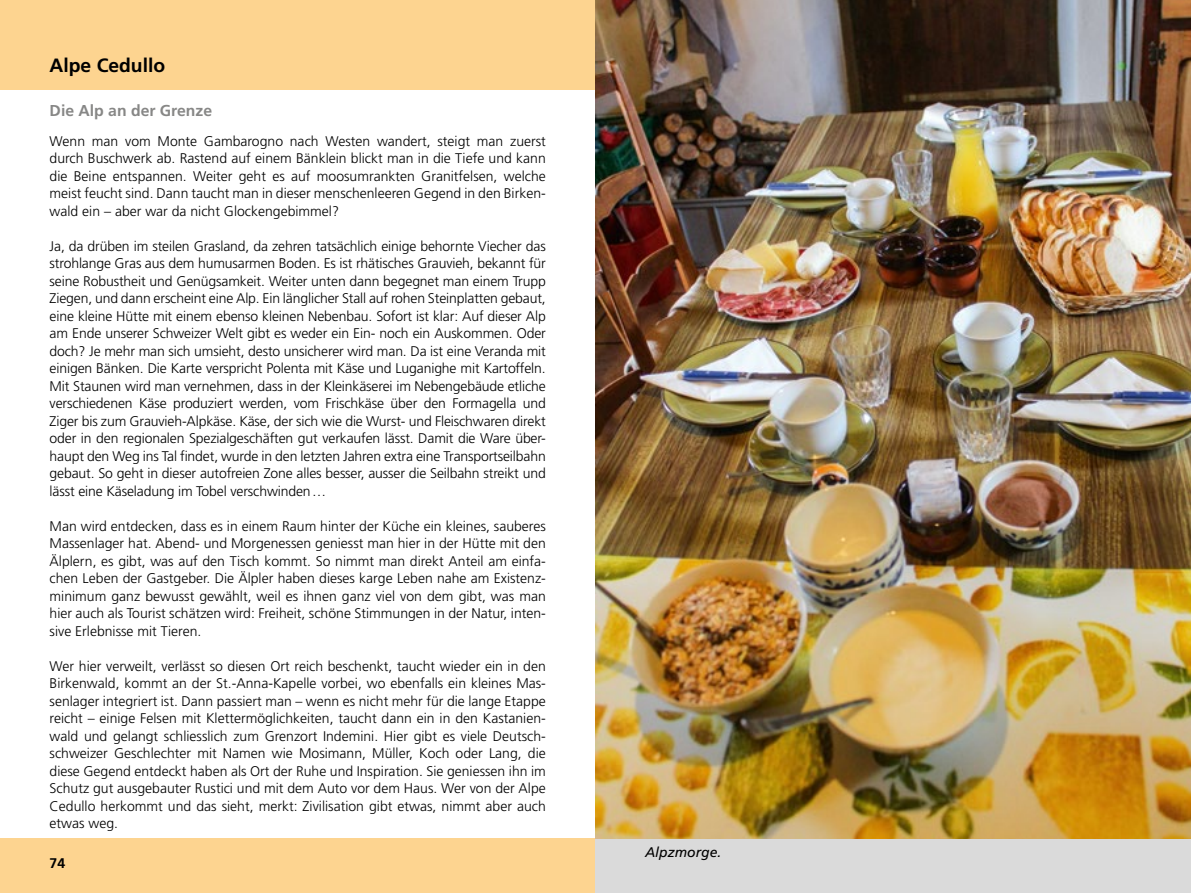
<style>
.page{position:relative;width:1191px;height:893px;background:#fff}
.page>*{position:absolute;margin:0;border:0;box-sizing:border-box;transform-origin:0 0}
.t1{font:700 19.25px "Frutiger";color:#000}
.t2{font:700 15.75px "Frutiger";color:#878786}
.t3{font:300 14px/17.5px "Frutiger";color:#000;text-align:justify}
.t4{font:italic 14px "Frutiger";color:#000}
.t5{font:700 14px "Frutiger";color:#000}
</style>
<div class="page">
<div style="left:0;top:838px;width:595px;height:55px;background:#fdd490"></div>
<div style="left:595px;top:838px;width:596px;height:55px;background:#dadada"></div>
<div style="left:0;top:0;width:595px;height:89px;background:#fdd490"></div>
<img style="left:595px;top:0;width:596px;height:838px">
<h1 class="t1" style="left:50px;top:54px;width:117px">Alpe Cedullo</h1>
<p class="t2" style="left:50px;top:102px;width:164px">Die Alp an der Grenze</p>
<p class="t3" style="left:50px;top:132px;width:498px">Wenn man vom Monte Gambarogno nach Westen wandert, steigt man zuerst durch Buschwerk ab. Rastend auf einem Bänklein blickt man in die Tiefe und kann die Beine entspannen. Weiter geht es auf moosumrankten Granitfelsen, welche meist feucht sind. Dann taucht man in dieser menschenleeren Gegend in den Birken&shy;wald ein – aber war da nicht Glockengebimmel?</p>
<p class="t3" style="left:50px;top:237px;width:498px">Ja, da drüben im steilen Grasland, da zehren tatsächlich einige behornte Viecher das strohlange Gras aus dem humusarmen Boden. Es ist rhätisches Grauvieh, bekannt für seine Robustheit und Genügsamkeit. Weiter unten dann begegnet man einem Trupp Ziegen, und dann erscheint eine Alp. Ein länglicher Stall auf rohen Steinplatten gebaut, eine kleine Hütte mit einem ebenso kleinen Nebenbau. Sofort ist klar: Auf dieser Alp am Ende unserer Schweizer Welt gibt es weder ein Ein- noch ein Auskommen. Oder doch? Je mehr man sich umsieht, desto unsicherer wird man. Da ist eine Veranda mit einigen Bänken. Die Karte verspricht Polenta mit Käse und Luganighe mit Kartoffeln.<br>Mit Staunen wird man vernehmen, dass in der Kleinkäserei im Nebengebäude etliche verschiedenen Käse produziert werden, vom Frischkäse über den Formagella und Ziger bis zum Grauvieh-Alpkäse. Käse, der sich wie die Wurst- und Fleischwaren direkt oder in den regionalen Spezialgeschäften gut verkaufen lässt. Damit die Ware über&shy;haupt den Weg ins Tal findet, wurde in den letzten Jahren extra eine Transportseilbahn gebaut. So geht in dieser autofreien Zone alles besser, ausser die Seilbahn streikt und lässt eine Käseladung im Tobel verschwinden…</p>
<p class="t3" style="left:50px;top:517px;width:498px">Man wird entdecken, dass es in einem Raum hinter der Küche ein kleines, sauberes Massenlager hat. Abend- und Morgenessen geniesst man hier in der Hütte mit den Älplern, es gibt, was auf den Tisch kommt. So nimmt man direkt Anteil am einfa&shy;chen Leben der Gastgeber. Die Älpler haben dieses karge Leben nahe am Existenz&shy;minimum ganz bewusst gewählt, weil es ihnen ganz viel von dem gibt, was man hier auch als Tourist schätzen wird: Freiheit, schöne Stimmungen in der Natur, inten&shy;sive Erlebnisse mit Tieren.</p>
<p class="t3" style="left:50px;top:657px;width:498px">Wer hier verweilt, verlässt so diesen Ort reich beschenkt, taucht wieder ein in den Birkenwald, kommt an der St.-Anna-Kapelle vorbei, wo ebenfalls ein kleines Mas&shy;senlager integriert ist. Dann passiert man – wenn es nicht mehr für die lange Etappe reicht – einige Felsen mit Klettermöglichkeiten, taucht dann ein in den Kastanien&shy;wald und gelangt schliesslich zum Grenzort Indemini. Hier gibt es viele Deutsch&shy;schweizer Geschlechter mit Namen wie Mosimann, Müller, Koch oder Lang, die diese Gegend entdeckt haben als Ort der Ruhe und Inspiration. Sie geniessen ihn im Schutz gut ausgebauter Rustici und mit dem Auto vor dem Haus. Wer von der Alpe Cedullo herkommt und das sieht, merkt: Zivilisation gibt etwas, nimmt aber auch etwas weg.</p>
<p class="t5" style="left:50px;top:855px;width:17px">74</p>
<p class="t4" style="left:645px;top:844px;width:78px">Alpzmorge.</p>
</div>
